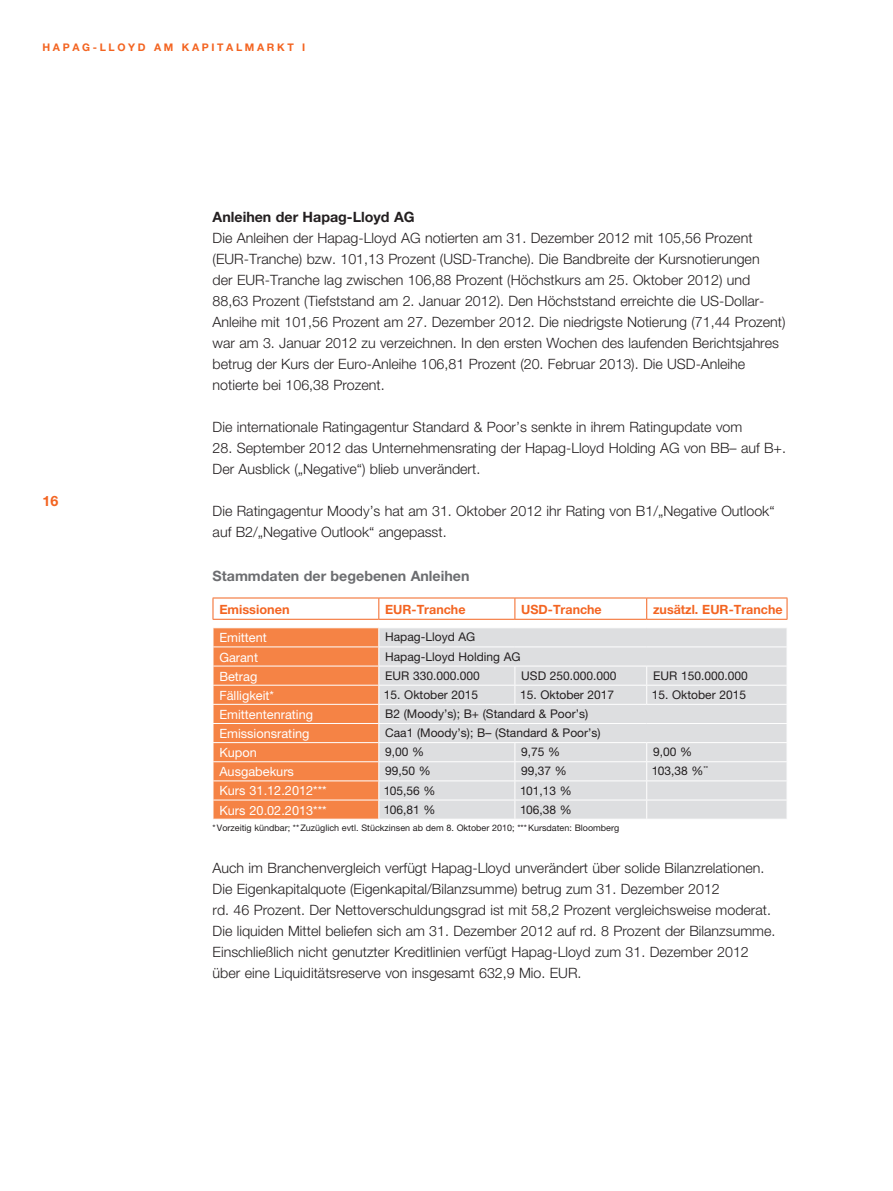
<style>
.page{position:relative;width:893px;height:1191px;background:#fff}
.page>*{position:absolute;margin:0;border:0;box-sizing:border-box;transform-origin:0 0}
.t1{font:300 14.25px/21px "Helvetica Neue LT";color:#231f20}
.t2{font:700 14.25px "Helvetica Neue LT";color:#6c6d70}
.t3{font:700 14.25px "Helvetica Neue LT";color:#231f20}
.t4{font:700 14.25px "Helvetica Neue LT";color:#f36421}
.t5{font:12.75px "Helvetica Neue LT";color:#fff}
.t6{font:700 12.75px "Helvetica Neue LT";color:#f36421}
.t7{font:12px "Helvetica Neue LT";color:#231f20}
.t8{font:700 10.5px "Helvetica Neue LT";letter-spacing:.25em;color:#f36421}
.t9{font:9px "Helvetica Neue LT";color:#231f20}
</style>
<div class="page">
<div style="left:379px;top:628px;width:408px;height:191px;background:#dddee0"></div>
<hr style="left:379px;top:646px;width:136px;height:1px;background:#fff">
<hr style="left:515px;top:646px;width:132px;height:1px;background:#fff">
<hr style="left:647px;top:646px;width:140px;height:1px;background:#fff">
<hr style="left:379px;top:665px;width:136px;height:1px;background:#fff">
<hr style="left:515px;top:665px;width:132px;height:1px;background:#fff">
<hr style="left:647px;top:665px;width:140px;height:1px;background:#fff">
<hr style="left:379px;top:685px;width:136px;height:1px;background:#fff">
<hr style="left:515px;top:685px;width:132px;height:1px;background:#fff">
<svg style="left:514px;top:666px;width:1px;height:38px"></svg>
<hr style="left:647px;top:685px;width:140px;height:1px;background:#fff">
<svg style="left:646px;top:666px;width:1px;height:38px"></svg>
<hr style="left:379px;top:704px;width:136px;height:1px;background:#fff">
<hr style="left:515px;top:704px;width:132px;height:1px;background:#fff">
<hr style="left:647px;top:704px;width:140px;height:1px;background:#fff">
<hr style="left:379px;top:723px;width:136px;height:1px;background:#fff">
<hr style="left:515px;top:723px;width:132px;height:1px;background:#fff">
<hr style="left:647px;top:723px;width:140px;height:1px;background:#fff">
<hr style="left:379px;top:742px;width:136px;height:1px;background:#fff">
<hr style="left:515px;top:742px;width:132px;height:1px;background:#fff">
<hr style="left:647px;top:742px;width:140px;height:1px;background:#fff">
<hr style="left:379px;top:761px;width:136px;height:1px;background:#fff">
<hr style="left:515px;top:761px;width:132px;height:1px;background:#fff">
<hr style="left:647px;top:761px;width:140px;height:1px;background:#fff">
<hr style="left:379px;top:780px;width:136px;height:1px;background:#fff">
<hr style="left:515px;top:780px;width:132px;height:1px;background:#fff">
<hr style="left:647px;top:780px;width:140px;height:1px;background:#fff">
<hr style="left:379px;top:799px;width:136px;height:1px;background:#fff">
<svg style="left:213px;top:628px;width:166px;height:191px;background:#f58a4f"></svg>
<hr style="left:515px;top:799px;width:132px;height:1px;background:#fff">
<svg style="left:514px;top:743px;width:1px;height:76px"></svg>
<hr style="left:647px;top:799px;width:140px;height:1px;background:#fff">
<svg style="left:646px;top:743px;width:1px;height:76px"></svg>
<svg style="left:213px;top:598px;width:1px;height:21px"></svg>
<hr style="left:213px;top:597px;width:166px;height:1px;background:#f36421">
<svg style="left:378px;top:598px;width:1px;height:21px"></svg>
<hr style="left:379px;top:597px;width:136px;height:1px;background:#f36421">
<hr style="left:515px;top:597px;width:132px;height:1px;background:#f36421">
<hr style="left:647px;top:597px;width:140px;height:1px;background:#f36421">
<svg style="left:514px;top:598px;width:1px;height:21px"></svg>
<svg style="left:646px;top:598px;width:1px;height:21px"></svg>
<svg style="left:787px;top:598px;width:1px;height:21px"></svg>
<hr style="left:213px;top:619px;width:166px;height:1px;background:#f36421">
<hr style="left:379px;top:619px;width:136px;height:1px;background:#f36421">
<hr style="left:515px;top:619px;width:132px;height:1px;background:#f36421">
<hr style="left:647px;top:619px;width:140px;height:1px;background:#f36421">
<p class="t8" style="left:43px;top:40px;width:244px">Hapag -ll oyd Am k apit al markt</p>
<p class="t8" style="left:302px;top:40px;width:3px">I</p>
<p class="t4" style="left:43px;top:492px;width:17px">16</p>
<p class="t3" style="left:213px;top:208px;width:203px">Anleihen der Hapag-Lloyd AG</p>
<p class="t1" style="left:213px;top:227px;width:574px">Die Anleihen der Hapag-Lloyd AG notierten am 31. Dezember 2012 mit 105,56 Prozent (EUR-Tranche) bzw. 101,13 Prozent (USD-Tranche). Die Bandbreite der Kursnotierungen<br>der EUR-Tranche lag zwischen 106,88 Prozent (Höchstkurs am 25. Oktober 2012) und 88,63 Prozent (Tiefststand am 2. Januar 2012). Den Höchststand erreichte die US-Dollar-Anleihe mit 101,56 Prozent am 27. Dezember 2012. Die niedrigste Notierung (71,44 Prozent) war am 3. Januar 2012 zu verzeichnen. In den ersten Wochen des laufenden Berichtsjahres betrug der Kurs der Euro-Anleihe 106,81 Prozent (20. Februar 2013). Die USD-Anleihe notierte bei 106,38 Prozent.</p>
<p class="t1" style="left:213px;top:416px;width:531px">Die internationale Ratingagentur Standard &amp; Poor’s senkte in ihrem Ratingupdate vom</p>
<p class="t1" style="left:213px;top:437px;width:575px">28. September 2012 das Unternehmensrating der Hapag-Lloyd Holding AG von BB– auf B+.<br>Der Ausblick („Negative“) blieb unverändert.</p>
<p class="t1" style="left:213px;top:500px;width:564px">Die Ratingagentur Moody’s hat am 31. Oktober 2012 ihr Rating von B1/„Negative Outlook“ auf B2/„Negative Outlook“ angepasst.</p>
<p class="t2" style="left:213px;top:567px;width:258px">Stammdaten der begebenen Anleihen</p>
<p class="t6" style="left:219px;top:601px;width:72px">Emissionen</p>
<p class="t6" style="left:385px;top:601px;width:82px">EUR-Tranche</p>
<p class="t6" style="left:521px;top:601px;width:82px">USD-Tranche</p>
<p class="t6" style="left:653px;top:601px;width:131px">zusätzl. EUR-Tranche</p>
<p class="t5" style="left:219px;top:630px;width:49px">Emittent</p>
<p class="t7" style="left:385px;top:630px;width:92px">Hapag-Lloyd AG</p>
<p class="t5" style="left:219px;top:649px;width:40px">Garant</p>
<p class="t7" style="left:385px;top:649px;width:137px">Hapag-Lloyd Holding AG</p>
<p class="t5" style="left:219px;top:668px;width:40px">Betrag</p>
<p class="t7" style="left:385px;top:668px;width:96px">EUR 330.000.000</p>
<p class="t7" style="left:521px;top:668px;width:97px">USD 250.000.000</p>
<p class="t7" style="left:653px;top:668px;width:96px">EUR 150.000.000</p>
<p class="t5" style="left:219px;top:687px;width:56px">Fälligkeit*</p>
<p class="t7" style="left:384px;top:687px;width:96px">15. Oktober 2015</p>
<p class="t7" style="left:520px;top:687px;width:96px">15. Oktober 2017</p>
<p class="t7" style="left:652px;top:687px;width:96px">15. Oktober 2015</p>
<p class="t5" style="left:219px;top:707px;width:95px">Emittentenrating</p>
<p class="t7" style="left:385px;top:706px;width:204px">B2 (Moody’s); B+ (Standard &amp; Poor’s)</p>
<p class="t5" style="left:219px;top:726px;width:92px">Emissionsrating</p>
<p class="t7" style="left:385px;top:725px;width:217px">Caa1 (Moody’s); B– (Standard &amp; Poor’s)</p>
<p class="t5" style="left:219px;top:745px;width:39px">Kupon</p>
<p class="t7" style="left:385px;top:745px;width:41px">9,00 %</p>
<p class="t7" style="left:521px;top:745px;width:41px">9,75 %</p>
<p class="t7" style="left:653px;top:745px;width:41px">9,00 %</p>
<p class="t5" style="left:219px;top:764px;width:76px">Ausgabekurs</p>
<p class="t7" style="left:385px;top:764px;width:47px">99,50 %</p>
<p class="t7" style="left:521px;top:764px;width:47px">99,37 %</p>
<p class="t7" style="left:652px;top:764px;width:58px">103,38 %<sup>**</sup></p>
<p class="t5" style="left:219px;top:783px;width:109px">Kurs 31.12.2012***</p>
<p class="t7" style="left:384px;top:783px;width:53px">105,56 %</p>
<p class="t7" style="left:520px;top:783px;width:53px">101,13 %</p>
<p class="t5" style="left:219px;top:802px;width:109px">Kurs 20.02.2013***</p>
<p class="t7" style="left:384px;top:802px;width:53px">106,81 %</p>
<p class="t7" style="left:520px;top:802px;width:53px">106,38 %</p>
<p class="t9" style="left:213px;top:822px;width:408px">*Vorzeitig kündbar; **Zuzüglich evtl. Stückzinsen ab dem 8. Oktober 2010; ***Kursdaten: Bloomberg</p>
<p class="t1" style="left:213px;top:857px;width:564px">Auch im Branchenvergleich verfügt Hapag-Lloyd unverändert über solide Bilanzrelationen.<br>Die Eigenkapitalquote (Eigenkapital/Bilanzsumme) betrug zum 31. Dezember 2012<br>rd. 46 Prozent. Der Nettoverschuldungsgrad ist mit 58,2 Prozent vergleichsweise moderat.<br>Die liquiden Mittel beliefen sich am 31. Dezember 2012 auf rd. 8 Prozent der Bilanzsumme.<br>Einschließlich nicht genutzter Kreditlinien verfügt Hapag-Lloyd zum 31. Dezember 2012 über eine Liquiditätsreserve von insgesamt 632,9 Mio. EUR.</p>
</div>
